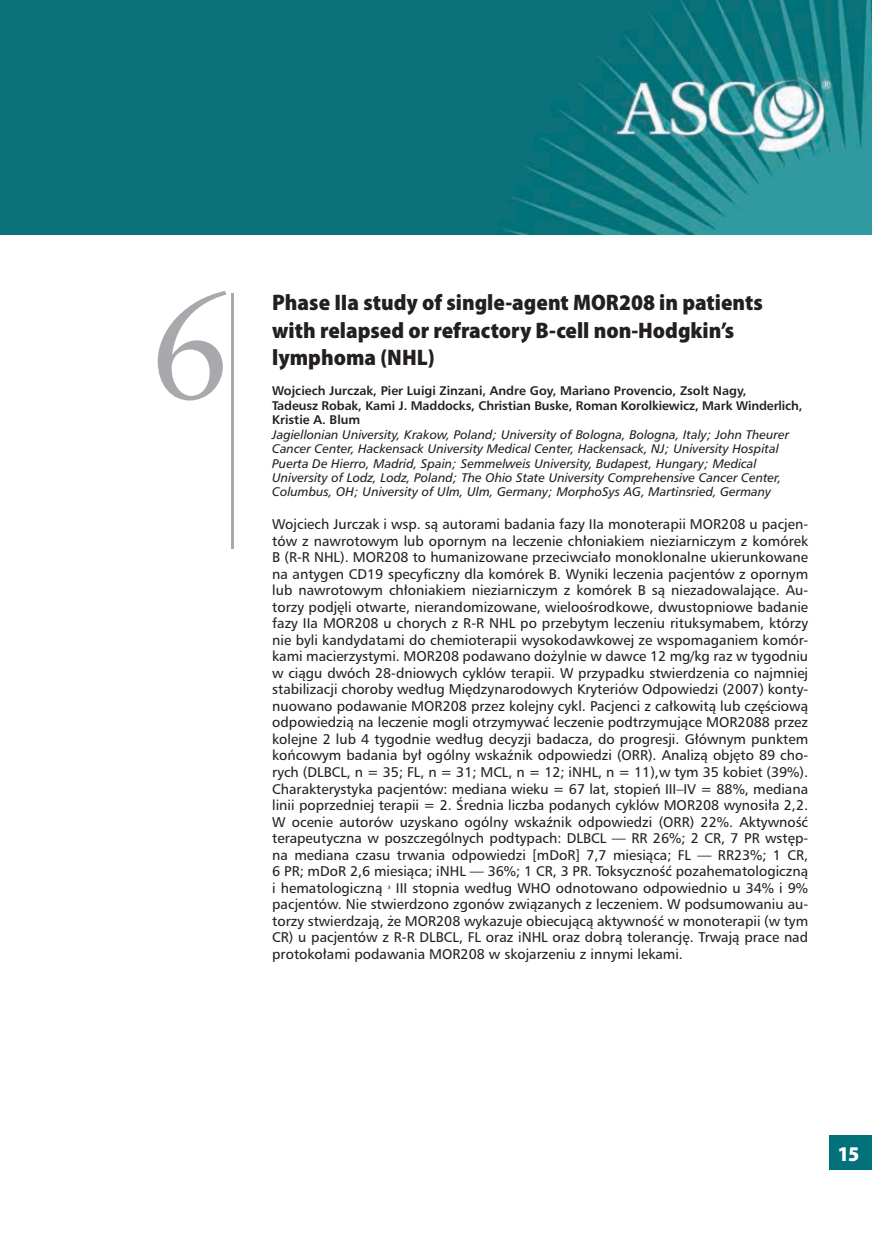
<style>
.page{position:relative;width:872px;height:1234px;background:#fff}
.page>*{position:absolute;margin:0;border:0;box-sizing:border-box;transform-origin:0 0}
.t1{font:150px "Class Garmnd PL";color:#a7a9ac}
.t2{font:900 semi-condensed 22.5px/27px "Myriad Pro";color:#231f20}
.t3{font:900 semi-condensed 21px "Myriad Pro";color:#fff}
.t4{font:13.5px/16.5px "Humnst 777 PL";color:#231f20;text-align:justify}
.t5{font:italic 12px/14.4px "Humnst 777 PL";color:#231f20}
.t6{font:700 12px/14.4px "Humnst 777 PL";color:#231f20}
.s1{font-family:"Adobe Arabic"}
</style>
<div class="page">
<img style="left:0;top:0;width:872px;height:234px">
<hr style="left:232px;top:293px;width:2px;height:256px;background:#a7a9ac">
<div style="left:829px;top:1135px;width:43px;height:34px;background:#037179"></div>
<h1 class="t1" style="left:149px;top:252px;width:86px">6</h1>
<h2 class="t2" style="left:272px;top:289px;width:492px">Phase IIa study of single-agent MOR208 in patients with relapsed or refractory B-cell non-Hodgkin’s lymphoma (NHL)</h2>
<p class="t6" style="left:272px;top:383px;width:532px">Wojciech Jurczak, Pier Luigi Zinzani, Andre Goy, Mariano Provencio, Zsolt Nagy,<br>Tadeusz Robak, Kami J. Maddocks, Christian Buske, Roman Korolkiewicz, Mark Winderlich,<br>Kristie A. Blum</p>
<p class="t5" style="left:272px;top:427px;width:518px">Jagiellonian University, Krakow, Poland; University of Bologna, Bologna, Italy; John Theurer Cancer Center, Hackensack University Medical Center, Hackensack, NJ; University Hospital Puerta De Hierro, Madrid, Spain; Semmelweis University, Budapest, Hungary; Medical University of Lodz, Lodz, Poland; The Ohio State University Comprehensive Cancer Center, Columbus, OH; University of Ulm, Ulm, Germany; MorphoSys AG, Martinsried, Germany</p>
<p class="t4" style="left:272px;top:516px;width:537px">Wojciech Jurczak i wsp. są autorami badania fazy IIa monoterapii MOR208 u pacjen&shy;tów z nawrotowym lub opornym na leczenie chłoniakiem nieziarniczym z komórek B (R-R NHL). MOR208 to humanizowane przeciwciało monoklonalne ukierunkowane na antygen CD19 specyficzny dla komórek B. Wyniki leczenia pacjentów z opornym lub nawrotowym chłoniakiem nieziarniczym z komórek B są niezadowalające. Au&shy;torzy podjęli otwarte, nierandomizowane, wieloośrodkowe, dwustopniowe badanie fazy IIa MOR208 u chorych z R-R NHL po przebytym leczeniu rituksymabem, którzy nie byli kandydatami do chemioterapii wysokodawkowej ze wspomaganiem komór&shy;kami macierzystymi. MOR208 podawano dożylnie w dawce 12 mg/kg raz w tygodniu w ciągu dwóch 28-dniowych cyklów terapii. W przypadku stwierdzenia co najmniej stabilizacji choroby według Międzynarodowych Kryteriów Odpowiedzi (2007) konty&shy;nuowano podawanie MOR208 przez kolejny cykl. Pacjenci z całkowitą lub częściową odpowiedzią na leczenie mogli otrzymywać leczenie podtrzymujące MOR2088 przez kolejne 2 lub 4 tygodnie według decyzji badacza, do progresji. Głównym punktem końcowym badania był ogólny wskaźnik odpowiedzi (ORR). Analizą objęto 89 cho&shy;rych (DLBCL, n = 35; FL, n = 31; MCL, n = 12; iNHL, n = 11),w tym 35 kobiet (39%).<br>Charakterystyka pacjentów: mediana wieku = 67 lat, stopień III–IV = 88%, mediana linii poprzedniej terapii = 2. Średnia liczba podanych cyklów MOR208 wynosiła 2,2.<br>W ocenie autorów uzyskano ogólny wskaźnik odpowiedzi (ORR) 22%. Aktywność terapeutyczna w poszczególnych podtypach: DLBCL — RR 26%; 2 CR, 7 PR wstęp&shy;na mediana czasu trwania odpowiedzi [mDoR] 7,7 miesiąca; FL — RR23%; 1 CR, 6 PR; mDoR 2,6 miesiąca; iNHL — 36%; 1 CR, 3 PR. Toksyczność pozahematologiczną i hematologiczną <span class="s1">³</span> III stopnia według WHO odnotowano odpowiednio u 34% i 9% pacjentów. Nie stwierdzono zgonów związanych z leczeniem. W podsumowaniu au&shy;torzy stwierdzają, że MOR208 wykazuje obiecującą aktywność w monoterapii (w tym CR) u pacjentów z R-R DLBCL, FL oraz iNHL oraz dobrą tolerancję. Trwają prace nad protokołami podawania MOR208 w skojarzeniu z innymi lekami.</p>
<h3 class="t3" style="left:838px;top:1141px;width:23px">15</h3>
</div>
